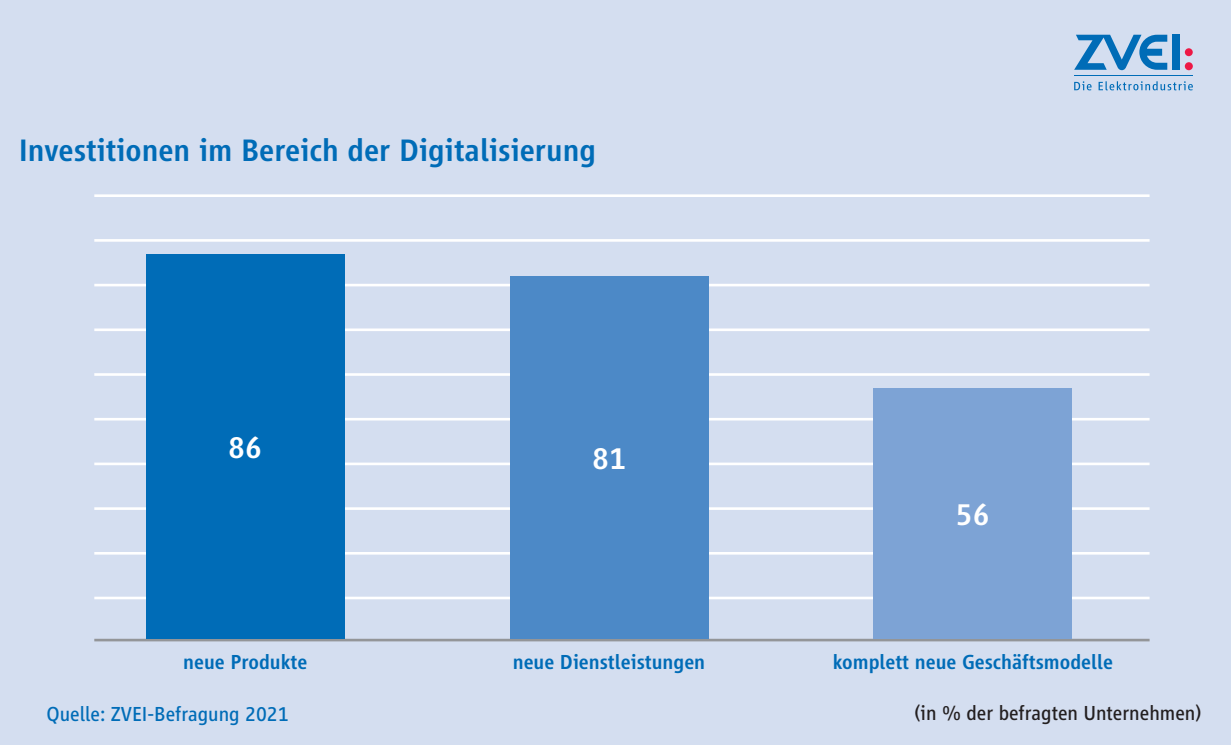
<style>
.page{position:relative;width:1231px;height:745px;background:#fff}
.page>*{position:absolute;margin:0;border:0;box-sizing:border-box;transform-origin:0 0}
.Titel{font:500 32.2px "Vialog LT Pro";color:#006cb7}
.Titel-2{font:500 31.5px "Vialog LT Pro";color:#fff}
.Titel-3{font:500 21px "Vialog LT Pro";color:#006cb7}
.Zwischentitel{font:21px "Vialog LT Pro";color:#231f20}
.Zwischentitel-2{font:21px "Vialog LT Pro";color:#006cb7}
</style>
<div class="page">
<div style="left:0;top:0;width:1230px;height:744px;background:#d4def0"></div>
<svg style="left:1074px;top:35px;width:93px;height:35px"></svg>
<div style="left:1172px;top:35px;width:7px;height:35px;background:#006cb7"></div>
<div style="left:1184px;top:48px;width:8px;height:8px;background:#ed1845;border-radius:50%"></div>
<div style="left:1184px;top:62px;width:8px;height:8px;background:#ed1845;border-radius:50%"></div>
<hr style="left:1073px;top:75px;width:119px;height:1px;background:#006cb7">
<svg style="left:1074px;top:81px;width:17px;height:9px"></svg>
<svg style="left:1098px;top:81px;width:94px;height:9px"></svg>
<hr style="left:94px;top:638px;width:1055px;height:3px;background:#939598">
<hr style="left:94px;top:596px;width:1055px;height:3px;background:#fff">
<hr style="left:94px;top:551px;width:1055px;height:3px;background:#fff">
<hr style="left:94px;top:507px;width:1055px;height:2px;background:#fff">
<hr style="left:94px;top:462px;width:1055px;height:3px;background:#fff">
<hr style="left:94px;top:417px;width:1055px;height:3px;background:#fff">
<hr style="left:94px;top:373px;width:1055px;height:2px;background:#fff">
<hr style="left:94px;top:328px;width:1055px;height:3px;background:#fff">
<hr style="left:94px;top:283px;width:1055px;height:3px;background:#fff">
<hr style="left:94px;top:239px;width:1055px;height:2px;background:#fff">
<hr style="left:94px;top:194px;width:1055px;height:3px;background:#fff">
<div style="left:509px;top:276px;width:199px;height:362px;background:#4c89c7"></div>
<div style="left:146px;top:254px;width:198px;height:384px;background:#006cb7"></div>
<div style="left:873px;top:388px;width:198px;height:250px;background:#7da3d5"></div>
<p class="Titel" style="left:19px;top:132px;width:579px">Investitionen im Bereich der Digitalisierung</p>
<p class="Titel-2" style="left:228px;top:429px;width:35px">86</p>
<p class="Titel-2" style="left:592px;top:440px;width:35px">81</p>
<p class="Titel-2" style="left:955px;top:496px;width:35px">56</p>
<p class="Titel-3" style="left:183px;top:649px;width:125px">neue Produkte</p>
<p class="Titel-3" style="left:512px;top:649px;width:194px">neue Dienstleistungen</p>
<p class="Titel-3" style="left:832px;top:649px;width:282px">komplett neue Geschäftsmodelle</p>
<p class="Zwischentitel-2" style="left:47px;top:702px;width:243px">Quelle: ZVEI-Befragung 2021</p>
<p class="Zwischentitel" style="left:914px;top:701px;width:289px">(in % der befragten Unternehmen)</p>
</div>
